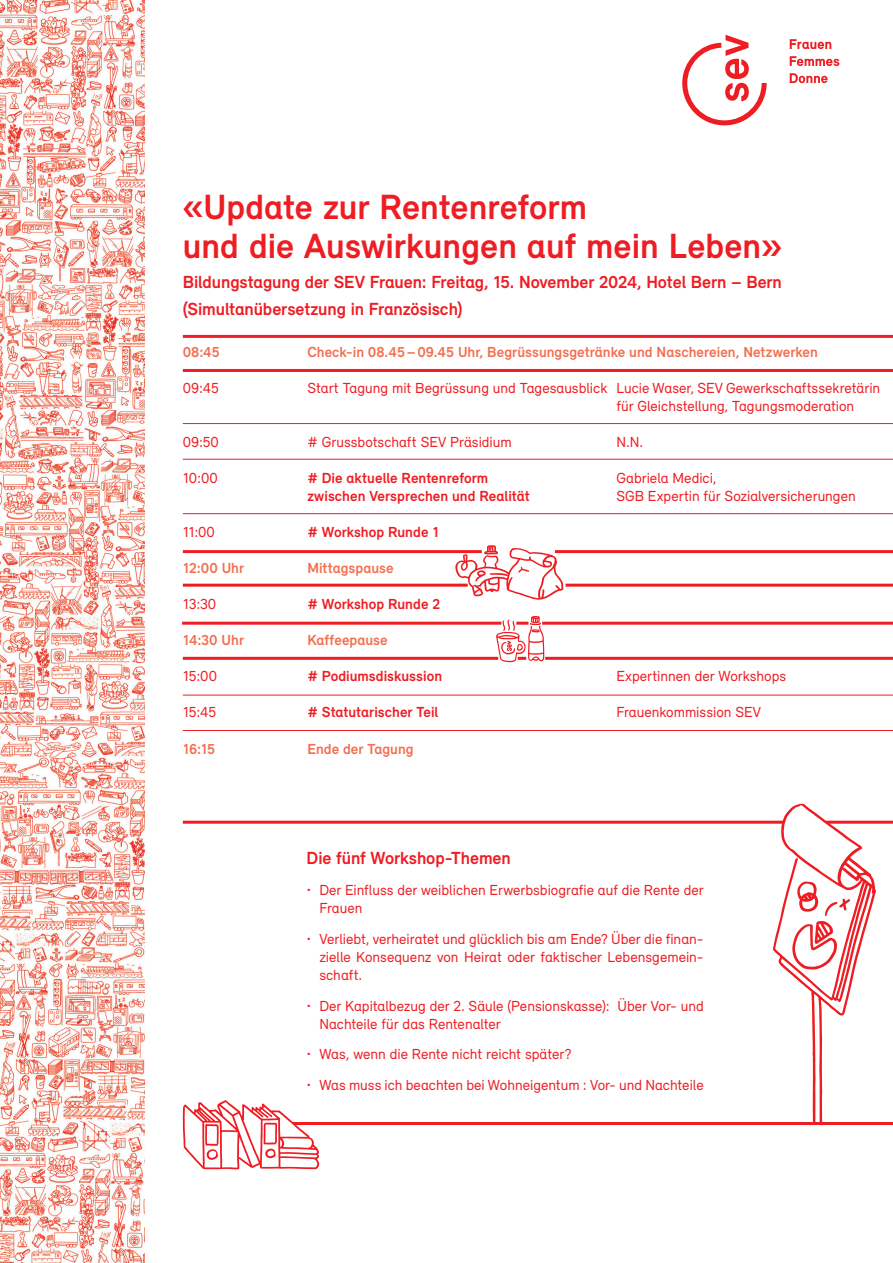
<style>
.page{position:relative;width:893px;height:1263px;background:#fff}
.page>*{position:absolute;margin:0;border:0;box-sizing:border-box;transform-origin:0 0}
.t1{font:700 36px/39px "Relevant";color:#ee1d23}
.t2{font:700 18px/27px "Relevant";letter-spacing:-.005em;color:#ee1d23}
.t3{font:15px/18px "Relevant";color:#ee1d23}
.t4{font:700 15px "Relevant";letter-spacing:.005em;color:#f36f51}
.t5{font:700 15px "Relevant";letter-spacing:.005em;color:#ee1d23}
</style>
<div class="page">
<svg style="left:682px;top:35px;width:85px;height:90px"></svg>
<svg style="left:790px;top:39px;width:41px;height:10px"></svg>
<svg style="left:790px;top:56px;width:49px;height:10px"></svg>
<svg style="left:790px;top:73px;width:38px;height:10px"></svg>
<img style="left:0;top:0;width:144px;height:1263px">
<hr style="left:183px;top:369px;width:710px;height:3px;background:#ee1d23">
<hr style="left:183px;top:335px;width:710px;height:3px;background:#ee1d23">
<hr style="left:183px;top:423px;width:710px;height:1px;background:#ee1d23">
<hr style="left:183px;top:459px;width:710px;height:1px;background:#ee1d23">
<hr style="left:183px;top:513px;width:710px;height:1px;background:#ee1d23">
<hr style="left:555px;top:550px;width:338px;height:3px;background:#ee1d23">
<hr style="left:183px;top:695px;width:710px;height:1px;background:#ee1d23">
<hr style="left:183px;top:730px;width:710px;height:1px;background:#ee1d23">
<hr style="left:183px;top:584px;width:285px;height:3px;background:#ee1d23">
<hr style="left:545px;top:657px;width:348px;height:3px;background:#ee1d23">
<hr style="left:183px;top:657px;width:315px;height:3px;background:#ee1d23">
<hr style="left:542px;top:622px;width:351px;height:3px;background:#ee1d23">
<hr style="left:182px;top:622px;width:319px;height:3px;background:#ee1d23">
<hr style="left:183px;top:550px;width:299px;height:3px;background:#ee1d23">
<hr style="left:566px;top:584px;width:327px;height:3px;background:#ee1d23">
<svg style="left:455px;top:545px;width:108px;height:55px"></svg>
<svg style="left:496px;top:616px;width:48px;height:46px"></svg>
<hr style="left:826px;top:821px;width:67px;height:3px;background:#ee1d23">
<hr style="left:183px;top:821px;width:601px;height:3px;background:#ee1d23">
<svg style="left:773px;top:804px;width:103px;height:318px"></svg>
<hr style="left:288px;top:1122px;width:605px;height:3px;background:#ee1d23">
<svg style="left:183px;top:1100px;width:136px;height:69px"></svg>
<h1 class="t1" style="left:183px;top:187px;width:601px">«Update zur Rentenreform<br>und die Auswirkungen auf mein Leben»</h1>
<p class="t2" style="left:183px;top:269px;width:601px">Bildungstagung der SEV Frauen: Freitag, 15. November 2024, Hotel Bern – Bern (Simultanübersetzung in Französisch)</p>
<p class="t4" style="left:183px;top:343px;width:38px">08:45</p>
<p class="t4" style="left:307px;top:343px;width:512px">Check-in 08.45–09.45 Uhr, Begrüssungsgetränke und Naschereien, Netzwerken</p>
<p class="t3" style="left:183px;top:379px;width:38px">09:45</p>
<p class="t3" style="left:616px;top:379px;width:265px;text-indent:-309px">Start Tagung mit Begrüssung und Tagesausblick Lucie Waser, SEV Gewerkschaftssekretärin für Gleichstellung, Tagungsmoderation</p>
<p class="t3" style="left:183px;top:433px;width:38px">09:50</p>
<p class="t3" style="left:307px;top:433px;width:206px"># Grussbotschaft SEV Präsidium</p>
<p class="t3" style="left:616px;top:433px;width:28px">N.N.</p>
<p class="t3" style="left:183px;top:469px;width:36px">10:00</p>
<p class="t5" style="left:307px;top:469px;width:182px"># Die aktuelle Rentenreform</p>
<p class="t3" style="left:616px;top:469px;width:102px">Gabriela Medici,</p>
<p class="t5" style="left:307px;top:487px;width:224px">zwischen Versprechen und Realität</p>
<p class="t3" style="left:616px;top:487px;width:241px">SGB Expertin für Sozialversicherungen</p>
<p class="t3" style="left:183px;top:523px;width:34px">11:00</p>
<p class="t5" style="left:307px;top:523px;width:133px"># Workshop Runde 1</p>
<p class="t4" style="left:183px;top:559px;width:63px">12:00 Uhr</p>
<p class="t4" style="left:307px;top:559px;width:88px">Mittagspause</p>
<p class="t3" style="left:183px;top:595px;width:35px">13:30</p>
<p class="t5" style="left:307px;top:595px;width:134px"># Workshop Runde 2</p>
<p class="t4" style="left:183px;top:631px;width:63px">14:30 Uhr</p>
<p class="t4" style="left:307px;top:631px;width:82px">Kaffeepause</p>
<p class="t3" style="left:183px;top:667px;width:36px">15:00</p>
<p class="t5" style="left:307px;top:667px;width:136px"># Podiumsdiskussion</p>
<p class="t3" style="left:616px;top:667px;width:171px">Expertinnen der Workshops</p>
<p class="t3" style="left:183px;top:703px;width:35px">15:45</p>
<p class="t5" style="left:307px;top:703px;width:133px"># Statutarischer Teil</p>
<p class="t3" style="left:616px;top:703px;width:146px">Frauenkommission SEV</p>
<p class="t4" style="left:183px;top:739px;width:34px">16:15</p>
<p class="t4" style="left:307px;top:739px;width:108px">Ende der Tagung</p>
<p class="t2" style="left:307px;top:845px;width:206px">Die fünf Workshop-Themen</p>
<p class="t3" style="left:319px;top:881px;width:386px;text-indent:-13px">• Der Einfluss der weiblichen Erwerbsbiografie auf die Rente der<br>Frauen</p>
<p class="t3" style="left:319px;top:930px;width:386px;text-align:justify;text-indent:-13px">• Verliebt, verheiratet und glücklich bis am Ende? Über die finan&shy;zielle Konsequenz von Heirat oder faktischer Lebensgemein&shy;schaft.</p>
<p class="t3" style="left:319px;top:996px;width:386px;text-indent:-13px">• Der Kapitalbezug der 2. Säule (Pensionskasse): Über Vor- und<br>Nachteile für das Rentenalter</p>
<p class="t3" style="left:307px;top:1045px;width:266px">• Was, wenn die Rente nicht reicht später?</p>
<p class="t3" style="left:307px;top:1076px;width:399px">• Was muss ich beachten bei Wohneigentum : Vor- und Nachteile</p>
</div>
